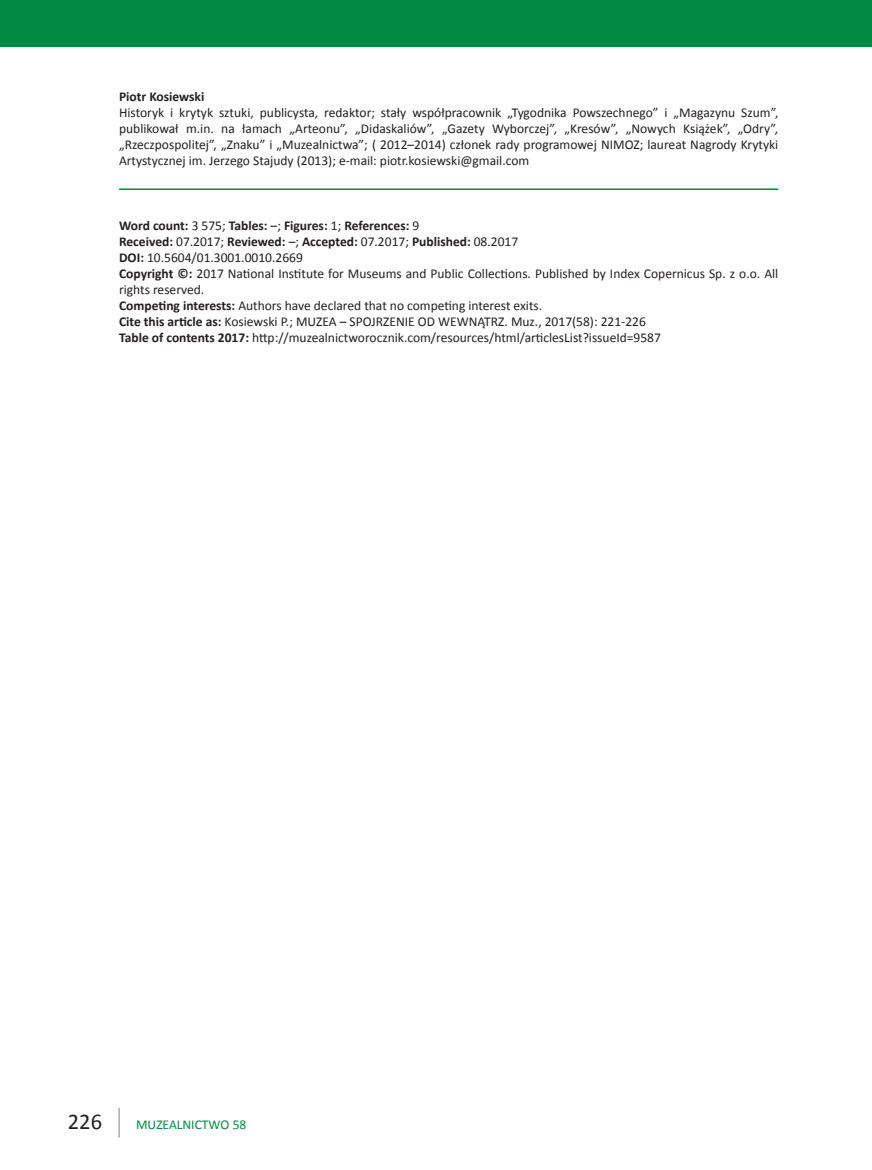
<style>
.page{position:relative;width:872px;height:1170px;background:#fff}
.page>*{position:absolute;margin:0;border:0;box-sizing:border-box;transform-origin:0 0}
.t1{font:22.5px "Calibri";color:#231f20}
.notka_tekst{font:13.5px/16px "Calibri";color:#231f20;text-align:justify}
.notka_tekst-2{font:700 13.5px "Calibri";color:#231f20}
.t2{font:13.5px "Calibri";color:#008b43}
.notka_nazwisko{font:700 13.5px "Calibri";color:#231f20}
.s1{font-weight:400}
.s2{font-weight:700}
</style>
<div class="page">
<hr style="left:118px;top:1107px;width:2px;height:30px;background:#a8a9ad">
<div style="left:0;top:0;width:872px;height:47px;background:#008b43"></div>
<hr style="left:119px;top:188px;width:659px;height:2px;background:#008b43">
<p class="notka_nazwisko" style="left:119px;top:88px;width:87px">Piotr Kosiewski</p>
<p class="notka_tekst" style="left:119px;top:105px;width:661px">Historyk i krytyk sztuki, publicysta, redaktor; stały współpracownik „Tygodnika Powszechnego” i „Magazynu Szum”, publikował m.in. na łamach „Arteonu”, „Didaskaliów”, „Gazety Wyborczej”, „Kresów”, „Nowych Książek”, „Odry”, „Rzeczpospolitej”, „Znaku” i „Muzealnictwa”; ( 2012–2014) członek rady programowej NIMOZ; laureat Nagrody Krytyki Artystycznej im. Jerzego Stajudy (2013); e-mail: piotr.kosiewski@gmail.com</p>
<p class="notka_tekst-2" style="left:119px;top:216px;width:302px">Word count: <span class="s1">3 575;</span> Tables: <span class="s1">–;</span> Figures: <span class="s1">1;</span> References: <span class="s1">9</span></p>
<p class="notka_tekst-2" style="left:119px;top:232px;width:401px">Received: <span class="s1">07.2017;</span> Reviewed: <span class="s1">–;</span> Accepted: <span class="s1">07.2017;</span> Published: <span class="s1">08.2017</span></p>
<p class="notka_tekst" style="left:119px;top:249px;width:185px"><span class="s2">DOI:</span> 10.5604/01.3001.0010.2669</p>
<p class="notka_tekst" style="left:119px;top:265px;width:661px"><span class="s2">Copyright ©:</span> 2017 National Institute for Museums and Public Collections. Published by Index Copernicus Sp. z o.o. All rights reserved.</p>
<p class="notka_tekst" style="left:119px;top:297px;width:424px"><span class="s2">Competing interests:</span> Authors have declared that no competing interest exits.</p>
<p class="notka_tekst" style="left:119px;top:313px;width:528px"><span class="s2">Cite this article as:</span> Kosiewski P.; MUZEA – SPOJRZENIE OD WEWNĄTRZ. Muz., 2017(58): 221-226</p>
<p class="notka_tekst" style="left:119px;top:329px;width:543px"><span class="s2">Table of contents 2017:</span> http://muzealnictworocznik.com/resources/html/articlesList?issueId=9587</p>
<h1 class="t1" style="left:68px;top:1107px;width:36px">226</h1>
<p class="t2" style="left:136px;top:1115px;width:112px">MUZEALNICTWO 58</p>
</div>
